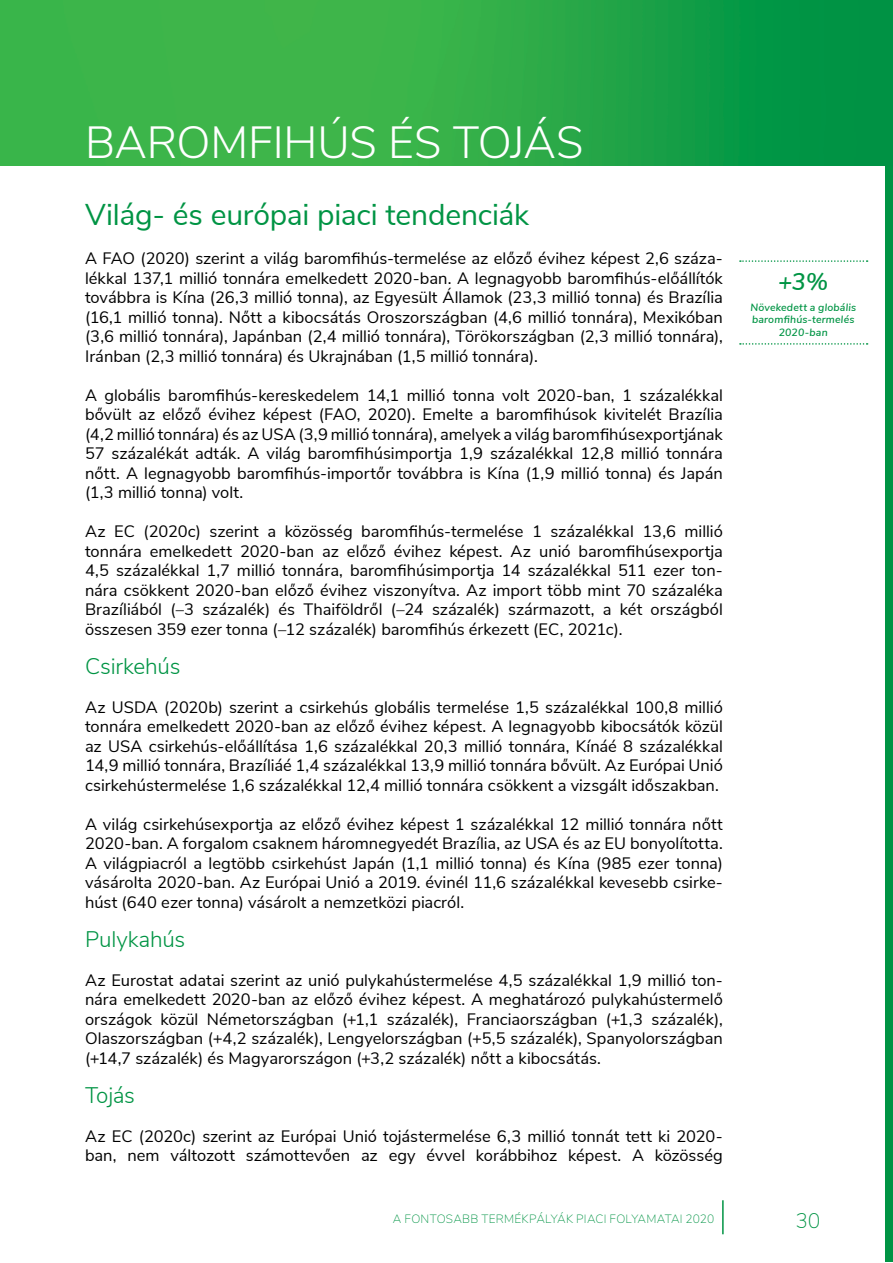
<style>
.page{position:relative;width:893px;height:1263px;background:#fff}
.page>*{position:absolute;margin:0;border:0;box-sizing:border-box;transform-origin:0 0}
.t1{font:300 45px "Nunito Sans";letter-spacing:-.005em;color:#fff}
.t2{font:30px "Nunito Sans";letter-spacing:-.005em;color:#009444}
.t3{font:italic 600 24px "Nunito Sans";color:#009444}
.t4{font:300 22.5px "Nunito Sans";letter-spacing:-.01em;color:#009444}
.t5{font:200 21px "Nunito Sans";color:#009444}
.t6{font:16.5px/19.5px "Nunito Sans";color:#000;text-align:justify}
.t7{font:200 12px "Nunito Sans";letter-spacing:.015em;color:#009444}
.t8{font:italic 600 10.5px/12.6px "Nunito Sans";letter-spacing:.015em;color:#009444;text-align:center}
</style>
<div class="page">
<hr style="left:722px;top:1200px;width:2px;height:34px;background:#009444">
<div style="left:886px;top:0;width:7px;height:1261px;background:#009444"></div>
<img style="left:0;top:0;width:886px;height:166px">
<svg style="left:740px;top:343px;width:128px;height:2px"></svg>
<svg style="left:740px;top:260px;width:128px;height:2px"></svg>
<h1 class="t1" style="left:85px;top:109px;width:500px">BAROMFIHÚS ÉS TOJÁS</h1>
<h2 class="t2" style="left:85px;top:193px;width:446px">Világ- és európai piaci tendenciák</h2>
<p class="t6" style="left:85px;top:248px;width:639px">A FAO (2020) szerint a világ baromfihús-termelése az előző évihez képest 2,6 száza&shy;lékkal 137,1 millió tonnára emelkedett 2020-ban. A legnagyobb baromfihús-előállítók továbbra is Kína (26,3 millió tonna), az Egyesült Államok (23,3 millió tonna) és Brazília (16,1 millió tonna). Nőtt a kibocsátás Oroszországban (4,6 millió tonnára), Mexikóban (3,6 millió tonnára), Japánban (2,4 millió tonnára), Törökországban (2,3 millió tonnára), Iránban (2,3 millió tonnára) és Ukrajnában (1,5 millió tonnára).</p>
<p class="t6" style="left:85px;top:384px;width:639px">A globális baromfihús-kereskedelem 14,1 millió tonna volt 2020-ban, 1 százalékkal bővült az előző évihez képest (FAO, 2020). Emelte a baromfihúsok kivitelét Brazília (4,2 millió tonnára) és az USA (3,9 millió tonnára), amelyek a világ baromfihúsexportjának 57 százalékát adták. A világ baromfihúsimportja 1,9 százalékkal 12,8 millió tonnára nőtt. A legnagyobb baromfihús-importőr továbbra is Kína (1,9 millió tonna) és Japán (1,3 millió tonna) volt.</p>
<p class="t6" style="left:85px;top:521px;width:639px">Az EC (2020c) szerint a közösség baromfihús-termelése 1 százalékkal 13,6 millió tonnára emelkedett 2020-ban az előző évihez képest. Az unió baromfihúsexportja 4,5 százalékkal 1,7 millió tonnára, baromfihúsimportja 14 százalékkal 511 ezer ton&shy;nára csökkent 2020-ban előző évihez viszonyítva. Az import több mint 70 százaléka Brazíliából (–3 százalék) és Thaiföldről (–24 százalék) származott, a két országból összesen 359 ezer tonna (–12 százalék) baromfihús érkezett (EC, 2021c).</p>
<h3 class="t4" style="left:85px;top:649px;width:97px">Csirkehús</h3>
<p class="t6" style="left:85px;top:696px;width:639px">Az USDA (2020b) szerint a csirkehús globális termelése 1,5 százalékkal 100,8 millió tonnára emelkedett 2020-ban az előző évihez képest. A legnagyobb kibocsátók közül az USA csirkehús-előállítása 1,6 százalékkal 20,3 millió tonnára, Kínáé 8 százalékkal 14,9 millió tonnára, Brazíliáé 1,4 százalékkal 13,9 millió tonnára bővült. Az Európai Unió csirkehústermelése 1,6 százalékkal 12,4 millió tonnára csökkent a vizsgált időszakban.</p>
<p class="t6" style="left:85px;top:813px;width:639px">A világ csirkehúsexportja az előző évihez képest 1 százalékkal 12 millió tonnára nőtt 2020-ban. A forgalom csaknem háromnegyedét Brazília, az USA és az EU bonyolította.<br>A világpiacról a legtöbb csirkehúst Japán (1,1 millió tonna) és Kína (985 ezer tonna) vásárolta 2020-ban. Az Európai Unió a 2019. évinél 11,6 százalékkal kevesebb csirke&shy;húst (640 ezer tonna) vásárolt a nemzetközi piacról.</p>
<h3 class="t4" style="left:85px;top:922px;width:102px">Pulykahús</h3>
<p class="t6" style="left:85px;top:969px;width:639px">Az Eurostat adatai szerint az unió pulykahústermelése 4,5 százalékkal 1,9 millió ton&shy;nára emelkedett 2020-ban az előző évihez képest. A meghatározó pulykahústermelő országok közül Németországban (+1,1 százalék), Franciaországban (+1,3 százalék), Olaszországban (+4,2 százalék), Lengyelországban (+5,5 százalék), Spanyolországban (+14,7 százalék) és Magyarországon (+3,2 százalék) nőtt a kibocsátás.</p>
<h3 class="t4" style="left:85px;top:1078px;width:52px">Tojás</h3>
<p class="t6" style="left:85px;top:1125px;width:639px">Az EC (2020c) szerint az Európai Unió tojástermelése 6,3 millió tonnát tett ki 2020- ban, nem változott számottevően az egy évvel korábbihoz képest. A közösség</p>
<h3 class="t3" style="left:778px;top:264px;width:52px">+3%</h3>
<p class="t8" style="left:750px;top:300px;width:107px">Növekedett a globális baromfihús-termelés<br>2020-ban</p>
<p class="t7" style="left:393px;top:1210px;width:323px">A FONTOSABB TERMÉKPÁLYÁK PIACI FOLYAMATAI 2020</p>
<p class="t5" style="left:795px;top:1205px;width:27px">30</p>
</div>
